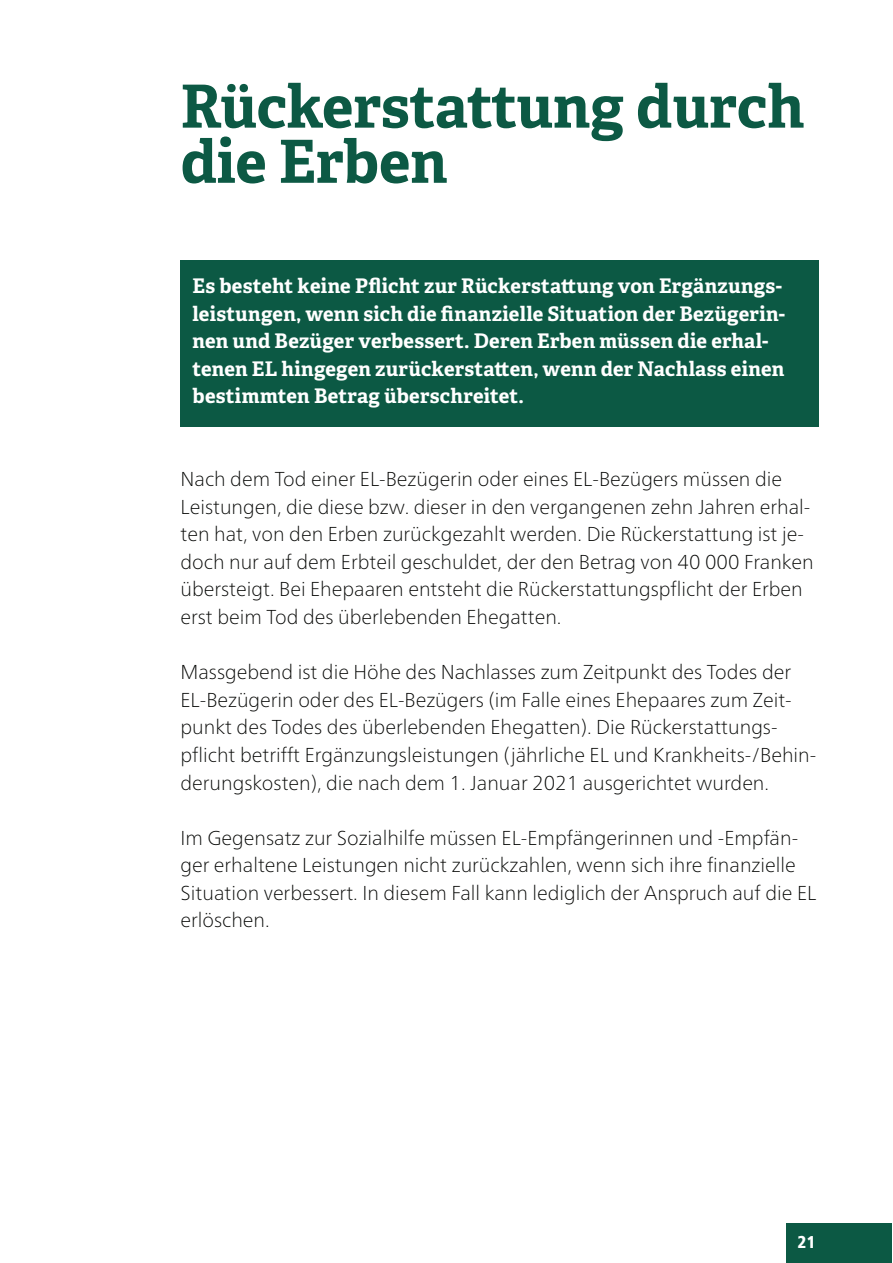
<style>
.page{position:relative;width:893px;height:1263px;background:#fff}
.page>*{position:absolute;margin:0;border:0;box-sizing:border-box;transform-origin:0 0}
.t1{font:700 59.4px/55.2px "Adelle";color:#0c5944}
.t2{font:100 20.1px/27.6px "Frutiger Neue LT Pro";color:#040503}
.t3{font:700 20.1px/27.6px "Adelle";letter-spacing:.01em;color:#fff}
.t4{font:900 condensed 16.95px "Frutiger LT Pro";color:#fff}
</style>
<div class="page">
<div style="left:786px;top:1224px;width:105px;height:39px;background:#0c5944"></div>
<div style="left:180px;top:260px;width:639px;height:166px;background:#0c5944"></div>
<h1 class="t1" style="left:180px;top:83px;width:625px">Rückerstattung durch die Erben</h1>
<p class="t3" style="left:193px;top:274px;width:594px">Es besteht keine Pflicht zur Rückersta-ung von Ergänzungs&shy;leistungen, wenn sich die finanzielle Situation der Bezügerin&shy;nen und Bezüger verbessert. Deren Erben müssen die erhal&shy;tenen EL hingegen zurückersta-en, wenn der Nachlass einen bestimmten Betrag überschreitet.</p>
<p class="t2" style="left:180px;top:466px;width:634px">Nach dem Tod einer EL-Bezügerin oder eines EL-Bezügers müssen die Leistungen, die diese bzw. dieser in den vergangenen zehn Jahren erhal&shy;ten hat, von den Erben zurückgezahlt werden. Die Rückerstattung ist je&shy;doch nur auf dem Erbteil geschuldet, der den Betrag von 40 000 Franken übersteigt. Bei Ehepaaren entsteht die Rückerstattungspflicht der Erben erst beim Tod des überlebenden Ehegatten.</p>
<p class="t2" style="left:180px;top:659px;width:637px">Massgebend ist die Höhe des Nachlasses zum Zeitpunkt des Todes der EL-Bezügerin oder des EL-Bezügers (im Falle eines Ehepaares zum Zeit&shy;punkt des Todes des überlebenden Ehegatten). Die Rückerstattungs&shy;pflicht betrifft Ergänzungsleistungen (jährliche EL und Krankheits-/Behin&shy;derungskosten), die nach dem 1. Januar 2021 ausgerichtet wurden.</p>
<p class="t2" style="left:180px;top:825px;width:637px">Im Gegensatz zur Sozialhilfe müssen EL-Empfängerinnen und -Empfän&shy;ger erhaltene Leistungen nicht zurückzahlen, wenn sich ihre finanzielle Situation verbessert. In diesem Fall kann lediglich der Anspruch auf die EL erlöschen.</p>
<p class="t4" style="left:797px;top:1232px;width:20px">21</p>
</div>
